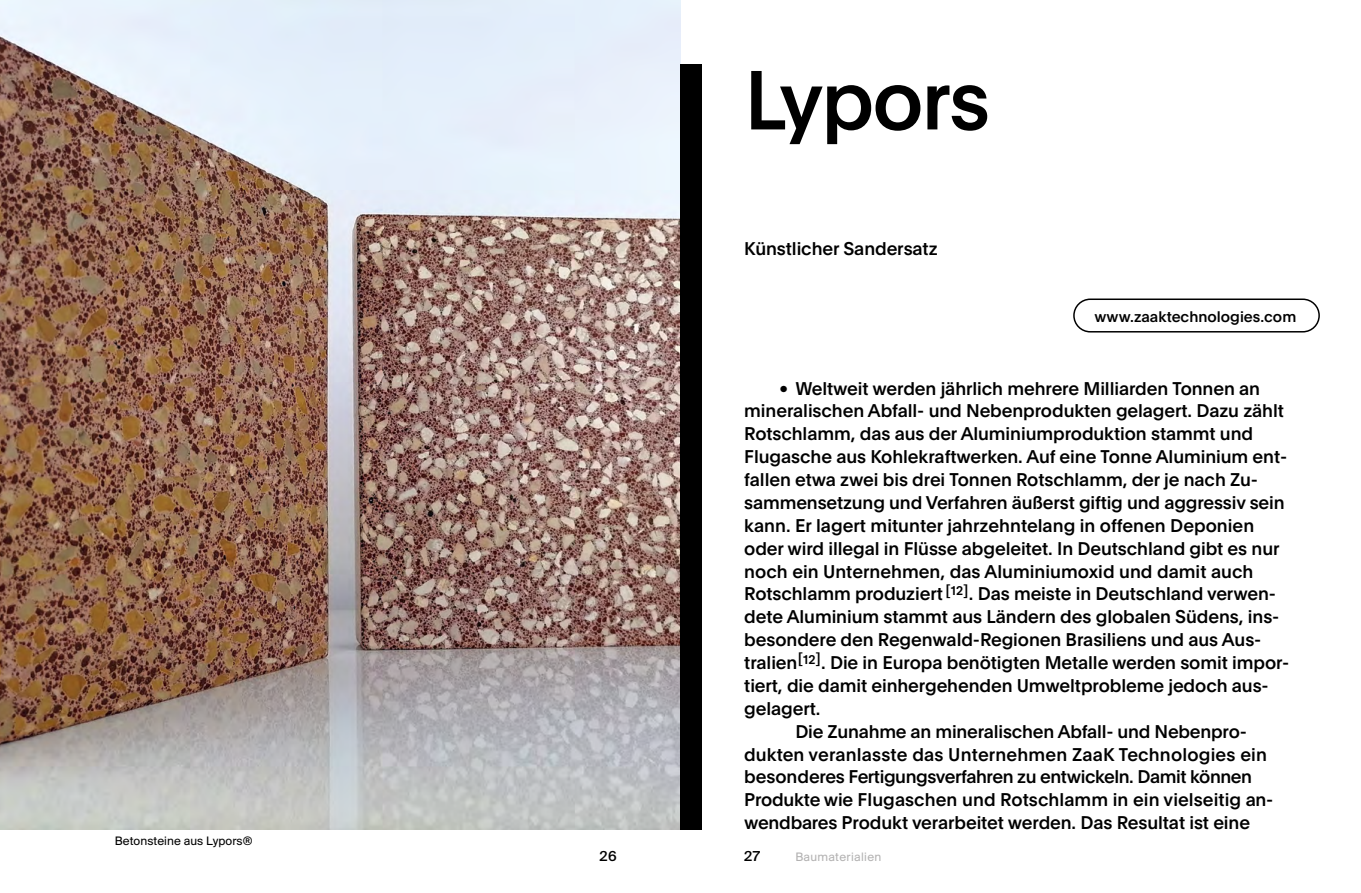
<style>
.page{position:relative;width:1361px;height:893px;background:#fff}
.page>*{position:absolute;margin:0;border:0;box-sizing:border-box;transform-origin:0 0}
.t1{font:500 81.75px "Plain";letter-spacing:-.02em;color:#000}
.t2{font:500 18px "Plain";letter-spacing:-.005em;color:#000}
.t3{font:500 18px "Plain";letter-spacing:-.025em;color:#000}
.t4{font:500 15px "Plain";color:#000}
.t5{font:500 15px "Suisse Sans";color:#000}
.t6{font:12.75px "Suisse Sans";letter-spacing:.005em;color:#000}
.t7{font:12.75px "Suisse Sans";letter-spacing:.025em;color:#b3b2b2}
.s1{font-size:16.5px}
</style>
<div class="page">
<div style="left:1073px;top:298px;width:247px;height:35px;border:2px solid #000;border-radius:16px"></div>
<img style="left:0;top:0;width:680px;height:829px">
<div style="left:680px;top:64px;width:22px;height:765px;background:#000"></div>
<p class="t6" style="left:115px;top:833px;width:139px">Betonsteine aus Lypors®</p>
<h1 class="t1" style="left:744px;top:41px;width:247px">Lypors</h1>
<p class="t2" style="left:744px;top:236px;width:195px">Künstlicher Sandersatz</p>
<p class="t4" style="left:1094px;top:305px;width:203px">www.zaaktechnologies.com</p>
<p class="t2" style="left:779px;top:375px;width:482px">• Weltweit werden jährlich mehrere Milliarden Tonnen an</p>
<p class="t2" style="left:744px;top:398px;width:541px">mineralischen Abfall- und Nebenprodukten gelagert. Dazu zählt</p>
<p class="t2" style="left:744px;top:421px;width:510px">Rotschlamm, das aus der Aluminiumproduktion stammt und</p>
<p class="t2" style="left:744px;top:444px;width:544px">Flugasche aus Kohlekraftwerken. Auf eine Tonne Aluminium ent-</p>
<p class="t2" style="left:744px;top:467px;width:515px">fallen etwa zwei bis drei Tonnen Rotschlamm, der je nach Zu-</p>
<p class="t2" style="left:744px;top:490px;width:542px">sammensetzung und Verfahren äußerst giftig und aggressiv sein</p>
<p class="t2" style="left:744px;top:512px;width:511px">kann. Er lagert mitunter jahrzehntelang in offenen Deponien</p>
<p class="t2" style="left:744px;top:535px;width:537px">oder wird illegal in Flüsse abgeleitet. In Deutschland gibt es nur</p>
<p class="t2" style="left:744px;top:558px;width:511px">noch ein Unternehmen, das Aluminiumoxid und damit auch</p>
<p class="t2" style="left:744px;top:581px;width:533px">Rotschlamm produziert <sup>[</sup><span class="s1">12</span><sup>]</sup>. Das meiste in Deutschland verwen-</p>
<p class="t2" style="left:744px;top:604px;width:537px">dete Aluminium stammt aus Ländern des globalen Südens, ins-</p>
<p class="t2" style="left:744px;top:627px;width:518px">besondere den Regenwald-Regionen Brasiliens und aus Aus-</p>
<p class="t2" style="left:744px;top:650px;width:547px">tralien<sup>[</sup><span class="s1">12</span><sup>]</sup>. Die in Europa benötigten Metalle werden somit impor-</p>
<p class="t2" style="left:744px;top:673px;width:526px">tiert, die damit einhergehenden Umweltprobleme jedoch aus-</p>
<p class="t2" style="left:744px;top:695px;width:78px">gelagert.</p>
<p class="t2" style="left:795px;top:718px;width:453px">Die Zunahme an mineralischen Abfall- und Nebenpro-</p>
<p class="t2" style="left:744px;top:741px;width:524px">dukten veranlasste das Unternehmen ZaaK Technologies ein</p>
<p class="t3" style="left:744px;top:764px;width:509px">besonderes Fertigungsverfahren zu entwickeln. Damit können</p>
<p class="t2" style="left:744px;top:787px;width:530px">Produkte wie Flugaschen und Rotschlamm in ein vielseitig an-</p>
<p class="t2" style="left:744px;top:810px;width:507px">wendbares Produkt verarbeitet werden. Das Resultat ist eine</p>
<p class="t5" style="left:599px;top:847px;width:19px">26</p>
<p class="t5" style="left:744px;top:847px;width:17px">27</p>
<p class="t7" style="left:795px;top:849px;width:87px">Baumaterialien</p>
</div>
